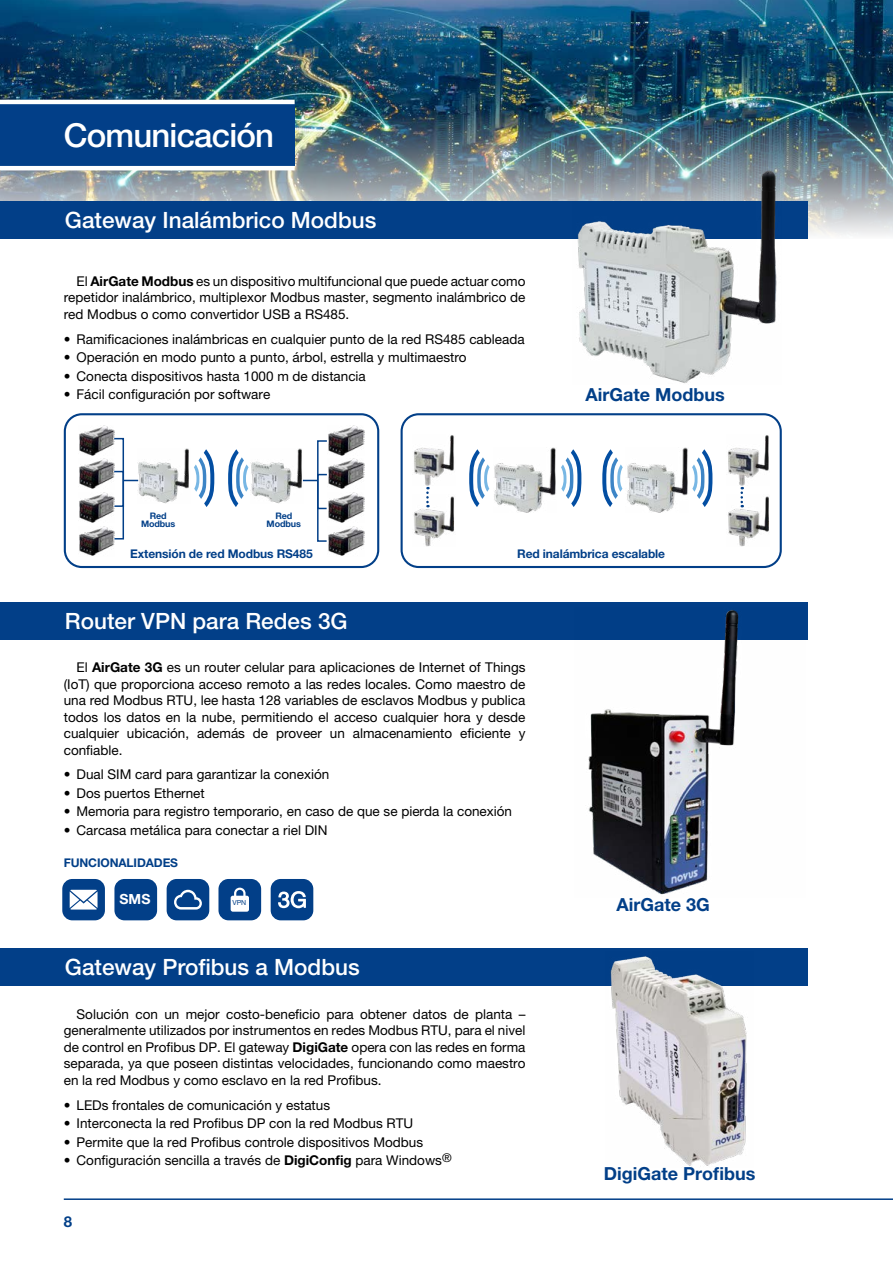
<style>
.page{position:relative;width:893px;height:1263px;background:#fff}
.page>*{position:absolute;margin:0;border:0;box-sizing:border-box;transform-origin:0 0}
.t1{font:500 33px "Helvetica Neue LT Pro";letter-spacing:-.025em;color:#fff}
.t2{font:500 22.5px "Helvetica Neue LT Pro";color:#fff}
.t3{font:700 18px "Helvetica Neue LT Pro";color:#023f88}
.t4{font:700 15px "Helvetica Neue LT Pro";color:#023f88}
.t5{font:700 13.95px "Helvetica Neue LT Pro";color:#fff}
.Parágrafo{font:13.5px/16.5px "Helvetica Neue LT Pro";color:#000;text-align:justify}
.t6{font:700 12px "Helvetica Neue LT Pro";letter-spacing:-.01em;color:#023f88}
.t7{font:700 9px "Helvetica Neue LT Pro";letter-spacing:-.01em;color:#023f88}
.t8{font:7.05px "Helvetica Neue LT Pro";color:#023f88}
.s1{font-weight:700}
</style>
<div class="page">
<hr style="left:64px;top:1198px;width:829px;height:2px;background:#023f88">
<div style="left:401px;top:413px;width:381px;height:155px;border:2px solid #023f88;border-radius:17px"></div>
<img style="left:0;top:0;width:893px;height:235px">
<div style="left:0;top:948px;width:808px;height:38px;background:#023f88"></div>
<div style="left:0;top:602px;width:808px;height:37px;background:#023f88"></div>
<div style="left:0;top:201px;width:808px;height:37px;background:#023f88"></div>
<div style="left:0;top:104px;width:295px;height:62px;background:#023f88"></div>
<hr style="left:0;top:166px;width:295px;height:4px;background:#fff">
<hr style="left:0;top:100px;width:295px;height:4px;background:#fff">
<div style="left:64px;top:413px;width:315px;height:155px;border:2px solid #023f88;border-radius:17px"></div>
<div style="left:271px;top:879px;width:42px;height:41px;background:#023f88;border-radius:10px"></div>
<svg style="left:278px;top:891px;width:28px;height:17px"></svg>
<div style="left:167px;top:879px;width:42px;height:41px;background:#023f88;border-radius:10px"></div>
<svg style="left:174px;top:890px;width:28px;height:19px"></svg>
<div style="left:114px;top:879px;width:43px;height:41px;background:#023f88;border-radius:10px"></div>
<div style="left:218px;top:879px;width:43px;height:41px;background:#023f88;border-radius:10px"></div>
<svg style="left:231px;top:888px;width:18px;height:24px"></svg>
<div style="left:62px;top:879px;width:43px;height:41px;background:#023f88;border-radius:10px"></div>
<svg style="left:70px;top:890px;width:28px;height:19px"></svg>
<img style="left:610px;top:956px;width:137px;height:210px">
<img style="left:572px;top:170px;width:210px;height:213px">
<img style="left:413px;top:496px;width:41px;height:51px">
<img style="left:414px;top:435px;width:40px;height:51px">
<svg style="left:426px;top:487px;width:3px;height:20px"></svg>
<img style="left:728px;top:496px;width:41px;height:51px">
<img style="left:728px;top:435px;width:41px;height:51px">
<svg style="left:740px;top:487px;width:3px;height:20px"></svg>
<img style="left:494px;top:448px;width:62px;height:65px">
<img style="left:627px;top:448px;width:61px;height:65px">
<img style="left:79px;top:425px;width:35px;height:30px">
<img style="left:79px;top:492px;width:34px;height:31px">
<img style="left:79px;top:459px;width:34px;height:30px">
<img style="left:79px;top:526px;width:35px;height:30px">
<div style="left:113px;top:438px;width:11px;height:101px;border:2px solid #023f88"></div>
<div style="left:113px;top:471px;width:11px;height:36px;border:2px solid #023f88"></div>
<svg style="left:123px;top:480px;width:14px;height:1px"></svg>
<img style="left:328px;top:425px;width:36px;height:30px">
<img style="left:328px;top:492px;width:36px;height:31px">
<img style="left:328px;top:459px;width:36px;height:30px">
<img style="left:328px;top:526px;width:36px;height:30px">
<div style="left:317px;top:440px;width:11px;height:102px;border:2px solid #023f88"></div>
<div style="left:317px;top:474px;width:11px;height:35px;border:2px solid #023f88"></div>
<svg style="left:303px;top:480px;width:15px;height:1px"></svg>
<img style="left:137px;top:449px;width:52px;height:54px">
<img style="left:250px;top:449px;width:53px;height:54px">
<svg style="left:194px;top:449px;width:20px;height:58px"></svg>
<svg style="left:561px;top:449px;width:20px;height:58px"></svg>
<svg style="left:692px;top:449px;width:20px;height:58px"></svg>
<svg style="left:228px;top:449px;width:21px;height:58px"></svg>
<svg style="left:602px;top:449px;width:21px;height:58px"></svg>
<svg style="left:469px;top:449px;width:21px;height:58px"></svg>
<img style="left:575px;top:610px;width:230px;height:285px">
<p class="t1" style="left:64px;top:116px;width:212px">Comunicación</p>
<p class="t2" style="left:65px;top:206px;width:313px">Gateway Inalámbrico Modbus</p>
<p class="Parágrafo" style="left:64px;top:273px;width:463px;text-indent:13px">El <span class="s1">AirGate Modbus</span> es un dispositivo multifuncional que puede actuar como repetidor inalámbrico, multiplexor Modbus master, segmento inalámbrico de red Modbus o como convertidor USB a RS485.</p>
<p class="Parágrafo" style="left:64px;top:330px;width:462px">• Ramificaciones inalámbricas en cualquier punto de la red RS485 cableada</p>
<p class="Parágrafo" style="left:64px;top:349px;width:404px">• Operación en modo punto a punto, árbol, estrella y multimaestro</p>
<p class="Parágrafo" style="left:64px;top:367px;width:304px">• Conecta dispositivos hasta 1000 m de distancia</p>
<p class="Parágrafo" style="left:64px;top:386px;width:208px">• Fácil configuración por software</p>
<p class="t7" style="left:150px;top:510px;width:18px">Red</p>
<p class="t7" style="left:141px;top:518px;width:36px">Modbus</p>
<p class="t7" style="left:275px;top:510px;width:18px">Red</p>
<p class="t7" style="left:267px;top:518px;width:36px">Modbus</p>
<p class="t3" style="left:585px;top:383px;width:141px">AirGate Modbus</p>
<p class="t6" style="left:130px;top:546px;width:184px">Extensión de red Modbus RS485</p>
<p class="t6" style="left:517px;top:546px;width:149px">Red inalámbrica escalable</p>
<p class="t2" style="left:65px;top:607px;width:284px">Router VPN para Redes 3G</p>
<p class="Parágrafo" style="left:64px;top:659px;width:463px;text-indent:13px">El <span class="s1">AirGate 3G</span> es un router celular para aplicaciones de Internet of Things (IoT) que proporciona acceso remoto a las redes locales. Como maestro de una red Modbus RTU, lee hasta 128 variables de esclavos Modbus y publica todos los datos en la nube, permitiendo el acceso cualquier hora y desde cualquier ubicación, además de proveer un almacenamiento eficiente y confiable.</p>
<p class="Parágrafo" style="left:64px;top:766px;width:267px">• Dual SIM card para garantizar la conexión</p>
<p class="Parágrafo" style="left:64px;top:785px;width:143px">• Dos puertos Ethernet</p>
<p class="Parágrafo" style="left:64px;top:803px;width:450px">• Memoria para registro temporario, en caso de que se pierda la conexión</p>
<p class="Parágrafo" style="left:64px;top:822px;width:265px">• Carcasa metálica para conectar a riel DIN</p>
<p class="t6" style="left:64px;top:855px;width:116px">FUNCIONALIDADES</p>
<p class="t5" style="left:120px;top:891px;width:32px">SMS</p>
<p class="t8" style="left:232px;top:898px;width:15px">VPN</p>
<p class="t2" style="left:65px;top:954px;width:296px">Gateway Profibus a Modbus</p>
<p class="Parágrafo" style="left:64px;top:1006px;width:463px;text-indent:13px">Solución con un mejor costo-beneficio para obtener datos de planta – generalmente utilizados por instrumentos en redes Modbus RTU, para el nivel de control en Profibus DP. El gateway <span class="s1">DigiGate</span> opera con las redes en forma separada, ya que poseen distintas velocidades, funcionando como maestro en la red Modbus y como esclavo en la red Profibus.</p>
<p class="Parágrafo" style="left:64px;top:1096px;width:268px">• LEDs frontales de comunicación y estatus</p>
<p class="Parágrafo" style="left:64px;top:1115px;width:351px">• Interconecta la red Profibus DP con la red Modbus RTU</p>
<p class="Parágrafo" style="left:64px;top:1133px;width:361px">• Permite que la red Profibus controle dispositivos Modbus</p>
<p class="Parágrafo" style="left:64px;top:1152px;width:389px">• Configuración sencilla a través de <span class="s1">DigiConfig</span> para Windows<sup>®</sup></p>
<p class="t4" style="left:64px;top:1212px;width:10px">8</p>
<p class="t3" style="left:617px;top:893px;width:95px">AirGate 3G</p>
<p class="t3" style="left:604px;top:1163px;width:153px">DigiGate Profibus</p>
</div>
